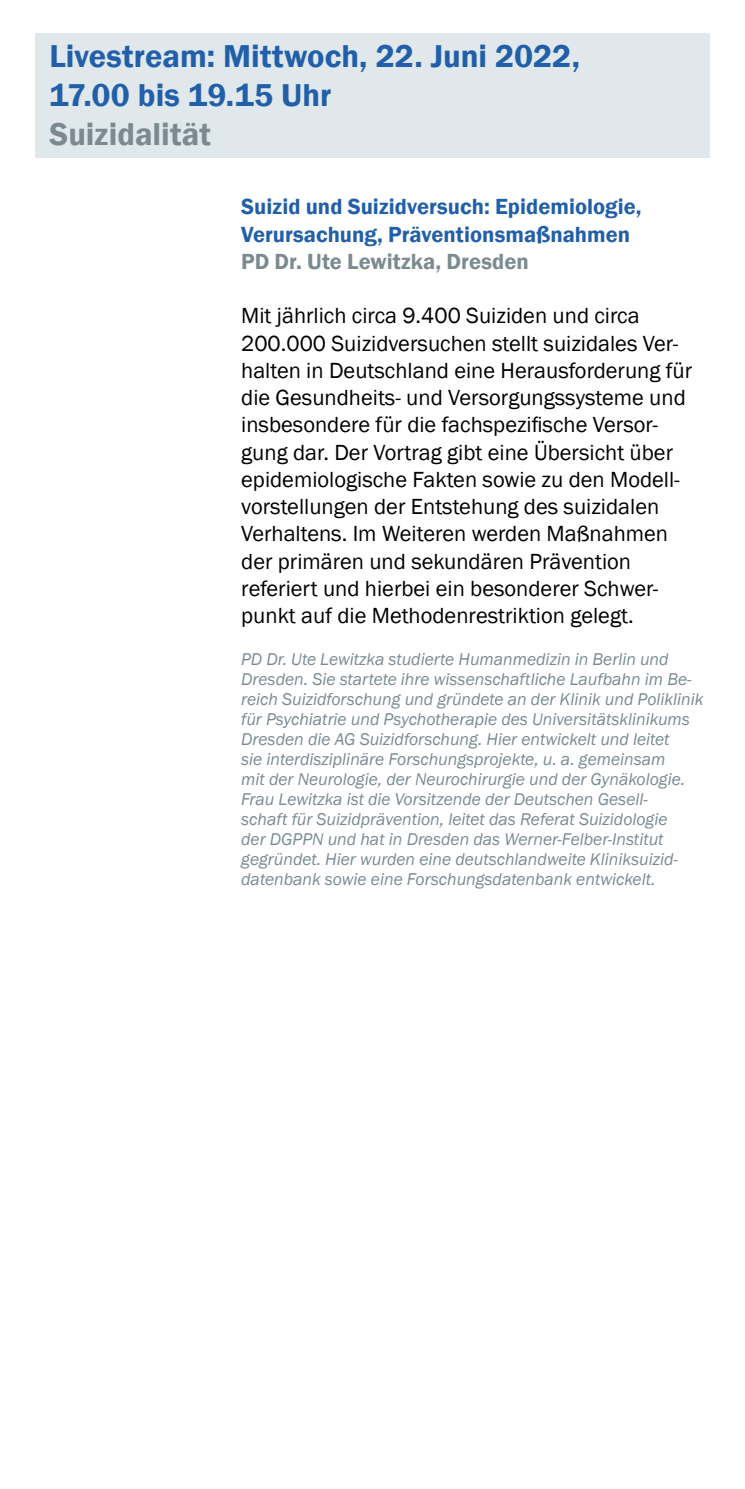
<style>
.page{position:relative;width:745px;height:1489px;background:#fff}
.page>*{position:absolute;margin:0;border:0;box-sizing:border-box;transform-origin:0 0}
.Überschrift_-_Blau{font:600 32.5px/38.8px "Franklin Gothic";color:#215fa9}
.Überschrift_-_Blau-2{font:600 32.5px "Franklin Gothic";color:#7b8a91}
.Fließtext{font:22.5px/27.2px "Franklin Gothic";color:#000}
.Zwischenüberschrift{font:600 22.5px/27.2px "Franklin Gothic";color:#215fa9}
.Fließtext-2{font:italic 17.5px/20px "Franklin Gothic";color:#7b8a91}
.s1{color:#7b8a91}
</style>
<div class="page">
<div style="left:35px;top:34px;width:674px;height:124px;background:#e1e8ec"></div>
<h2 class="Überschrift_-_Blau" style="left:50px;top:37px;width:531px">Livestream: Mittwoch, 22. Juni 2022,<br>17.00 bis 19.15 Uhr</h2>
<h2 class="Überschrift_-_Blau-2" style="left:50px;top:114px;width:162px">Suizidalität</h2>
<h3 class="Zwischenüberschrift" style="left:241px;top:193px;width:401px">Suizid und Suizidversuch: Epidemiologie,<br>Verursachung, Präventionsmaßnahmen<br><span class="s1">PD Dr. Ute Lewitzka, Dresden</span></h3>
<p class="Fließtext" style="left:241px;top:303px;width:452px">Mit jährlich circa 9.400 Suiziden und circa 200.000 Suizidversuchen stellt suizidales Ver&shy;halten in Deutschland eine Herausforderung für die Gesundheits- und Versorgungssysteme und insbesondere für die fachspezifische Versor&shy;gung dar. Der Vortrag gibt eine Übersicht über epidemiologische Fakten sowie zu den Modell&shy;vorstellungen der Entstehung des suizidalen Verhaltens. Im Weiteren werden Maßnahmen der primären und sekundären Prävention referiert und hierbei ein besonderer Schwer&shy;punkt auf die Methodenrestriktion gelegt.</p>
<p class="Fließtext-2" style="left:241px;top:649px;width:463px">PD Dr. Ute Lewitzka studierte Humanmedizin in Berlin und Dresden. Sie startete ihre wissenschaftliche Laufbahn im Be&shy;reich Suizidforschung und gründete an der Klinik und Poliklinik für Psychiatrie und Psychotherapie des Universitätsklinikums Dresden die AG Suizidforschung. Hier entwickelt und leitet<br>sie interdisziplinäre Forschungsprojekte, u. a. gemeinsam<br>mit der Neurologie, der Neurochirurgie und der Gynäkologie.<br>Frau Lewitzka ist die Vorsitzende der Deutschen Gesell-<br>schaft für Suizidprävention, leitet das Referat Suizidologie<br>der DGPPN und hat in Dresden das Werner-Felber-Institut gegründet. Hier wurden eine deutschlandweite Kliniksuizid&shy;datenbank sowie eine Forschungsdatenbank entwickelt.</p>
</div>
